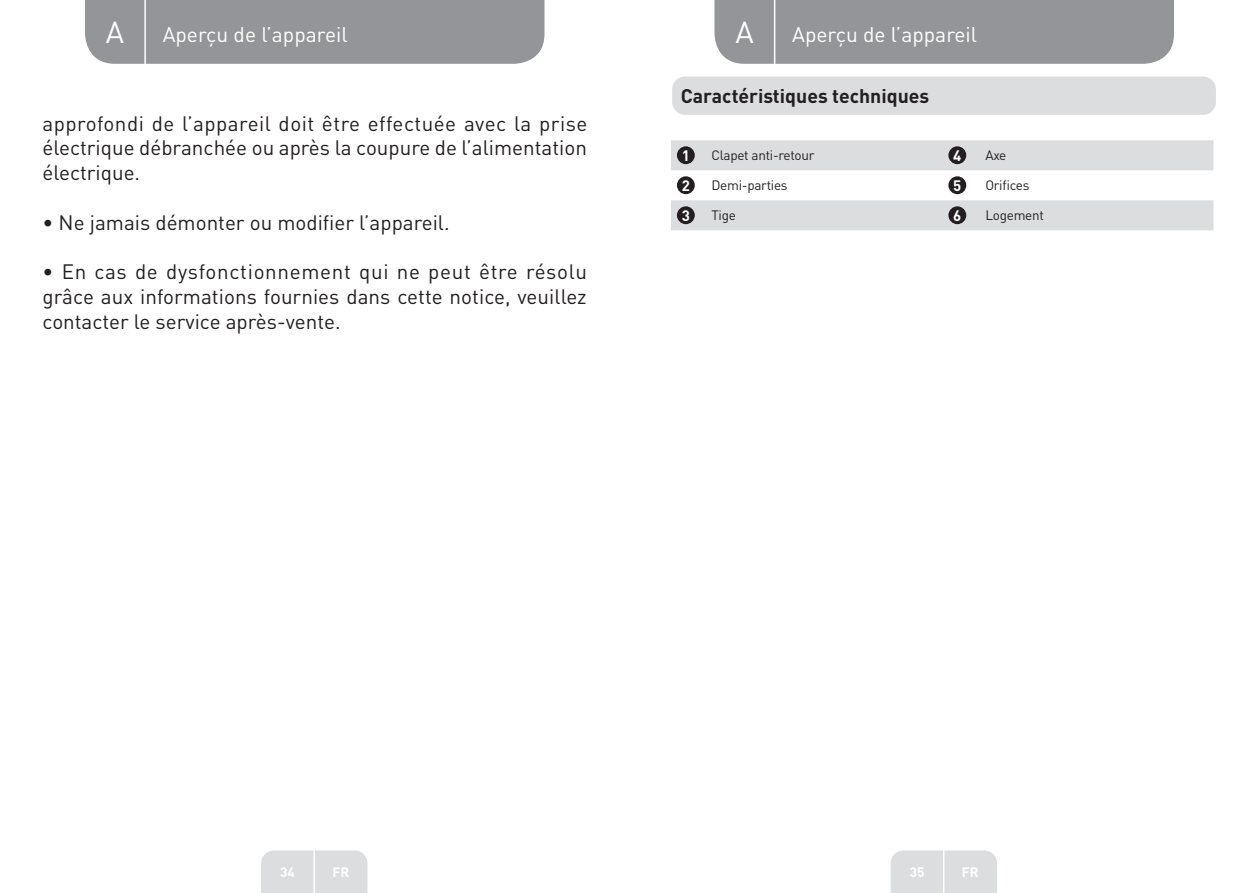
<style>
.page{position:relative;width:1259px;height:893px;background:#fff}
.page>*{position:absolute;margin:0;border:0;box-sizing:border-box;transform-origin:0 0}
.t1{font:30px "DIN Pro";color:#fff}
.t2{font:21px "DIN Pro";color:#fff}
.securité_nettoyage_B{font:20.7px/24.8px "DIN Pro";color:#231f20;text-align:justify}
.Sous-titre-FR{font:700 19.5px "DIN Pro";color:#231f20}
.t3{font:700 15px "DIN Pro";color:#fff}
.Large_Text__3_2_mm{font:13.5px "DIN Pro";letter-spacing:-.02em;color:#231f20}
.t4{font:700 13.5px "DIN Pro";color:#fff}
</style>
<div class="page">
<div style="left:85px;top:0;width:459px;height:64px;background:#939598"></div>
<div style="left:714px;top:0;width:460px;height:64px;background:#939598"></div>
<div style="left:261px;top:850px;width:106px;height:43px;background:#dcdddf"></div>
<div style="left:890px;top:850px;width:107px;height:43px;background:#dcdddf"></div>
<hr style="left:313px;top:833px;width:2px;height:60px;background:#fff">
<hr style="left:943px;top:833px;width:1px;height:60px;background:#fff">
<hr style="left:144px;top:0;width:2px;height:66px;background:#fff">
<hr style="left:774px;top:0;width:1px;height:66px;background:#fff">
<div style="left:672px;top:77px;width:544px;height:38px;background:#dcdddf;border-radius:13px"></div>
<svg style="left:671px;top:140px;width:542px;height:90px;fill:#dcdddf"></svg>
<div style="left:677px;top:146px;width:18px;height:18px;background:#231f20;border-radius:50%"></div>
<div style="left:948px;top:146px;width:18px;height:18px;background:#231f20;border-radius:50%"></div>
<div style="left:677px;top:176px;width:18px;height:18px;background:#231f20;border-radius:50%"></div>
<div style="left:948px;top:176px;width:18px;height:18px;background:#231f20;border-radius:50%"></div>
<div style="left:677px;top:206px;width:18px;height:18px;background:#231f20;border-radius:50%"></div>
<div style="left:948px;top:206px;width:18px;height:18px;background:#231f20;border-radius:50%"></div>
<h1 class="t1" style="left:106px;top:11px;width:20px">A</h1>
<p class="t2" style="left:163px;top:20px;width:186px">Aperçu de l’appareil</p>
<h1 class="t1" style="left:735px;top:11px;width:20px">A</h1>
<p class="t2" style="left:792px;top:20px;width:186px">Aperçu de l’appareil</p>
<p class="securité_nettoyage_B" style="left:43px;top:110px;width:546px">approfondi de l’appareil doit être effectuée avec la prise électrique débranchée ou après la coupure de l’alimentation électrique.</p>
<p class="securité_nettoyage_B" style="left:43px;top:209px;width:408px">• Ne jamais démonter ou modifier l’appareil.</p>
<p class="securité_nettoyage_B" style="left:43px;top:258px;width:546px">• En cas de dysfonctionnement qui ne peut être résolu grâce aux informations fournies dans cette notice, veuillez contacter le service après-vente.</p>
<p class="Sous-titre-FR" style="left:680px;top:83px;width:250px">Caractéristiques techniques</p>
<p class="t3" style="left:682px;top:145px;width:10px">1</p>
<p class="Large_Text__3_2_mm" style="left:711px;top:146px;width:104px">Clapet anti-retour</p>
<p class="t3" style="left:953px;top:145px;width:10px">4</p>
<p class="Large_Text__3_2_mm" style="left:985px;top:146px;width:23px">Axe</p>
<p class="t3" style="left:682px;top:175px;width:10px">2</p>
<p class="Large_Text__3_2_mm" style="left:711px;top:176px;width:78px">Demi-parties</p>
<p class="t3" style="left:953px;top:175px;width:10px">5</p>
<p class="Large_Text__3_2_mm" style="left:985px;top:176px;width:46px">Orifices</p>
<p class="t3" style="left:682px;top:205px;width:10px">3</p>
<p class="Large_Text__3_2_mm" style="left:711px;top:206px;width:26px">Tige</p>
<p class="t3" style="left:953px;top:205px;width:10px">6</p>
<p class="Large_Text__3_2_mm" style="left:985px;top:206px;width:60px">Logement</p>
<p class="t4" style="left:280px;top:863px;width:16px">34</p>
<p class="t4" style="left:332px;top:863px;width:18px">FR</p>
<p class="t4" style="left:909px;top:863px;width:16px">35</p>
<p class="t4" style="left:962px;top:863px;width:18px">FR</p>
</div>
